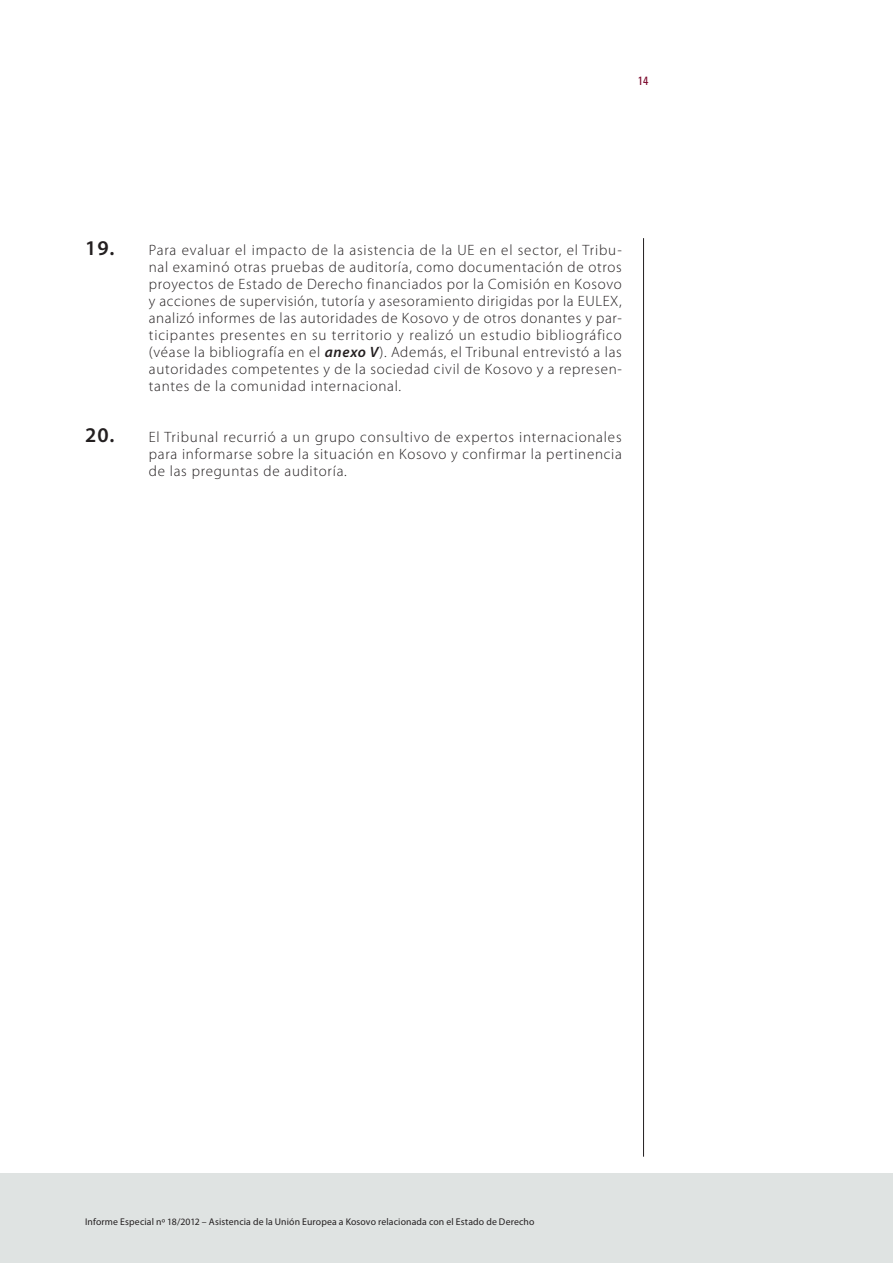
<style>
.page{position:relative;width:893px;height:1263px;background:#fff}
.page>*{position:absolute;margin:0;border:0;box-sizing:border-box;transform-origin:0 0}
.E_05_-_CHAP__1__TEXT{font:300 15px/17px "Myriad Pro";letter-spacing:.05em;color:#231f20;text-align:justify}
.t1{font:condensed 12px "Univers LT Std";color:#7a062a}
.t2{font:9.75px "Myriad Pro";letter-spacing:.015em;color:#231f20}
.s1{font-weight:600;font-size:21px}
.s2{font-weight:600;font-style:italic}
</style>
<div class="page">
<div style="left:0;top:1174px;width:893px;height:89px;background:#dfe3e2"></div>
<hr style="left:643px;top:238px;width:1px;height:919px;background:#231f20">
<p class="t1" style="left:638px;top:73px;width:12px">14</p>
<p class="E_05_-_CHAP__1__TEXT" style="left:149px;top:242px;width:475px;text-indent:-64px"><span class="s1">19.</span> Para evaluar el impacto de la asistencia de la UE en el sector, el Tribu&shy;nal examinó otras pruebas de auditoría, como documentación de otros proyectos de Estado de Derecho financiados por la Comisión en Kosovo y acciones de supervisión, tutoría y asesoramiento dirigidas por la EULEX, analizó informes de las autoridades de Kosovo y de otros donantes y par&shy;ticipantes presentes en su territorio y realizó un estudio bibliográfico (véase la bibliografía en el <span class="s2">anexo V</span>). Además, el Tribunal entrevistó a las autoridades competentes y de la sociedad civil de Kosovo y a represen&shy;tantes de la comunidad internacional.</p>
<p class="E_05_-_CHAP__1__TEXT" style="left:149px;top:429px;width:475px;text-indent:-64px"><span class="s1">20.</span> El Tribunal recurrió a un grupo consultivo de expertos internacionales para informarse sobre la situación en Kosovo y confirmar la pertinencia de las preguntas de auditoría.</p>
<p class="t2" style="left:85px;top:1216px;width:451px">Informe Especial nº 18/2012 – Asistencia de la Unión Europea a Kosovo relacionada con el Estado de Derecho</p>
</div>
